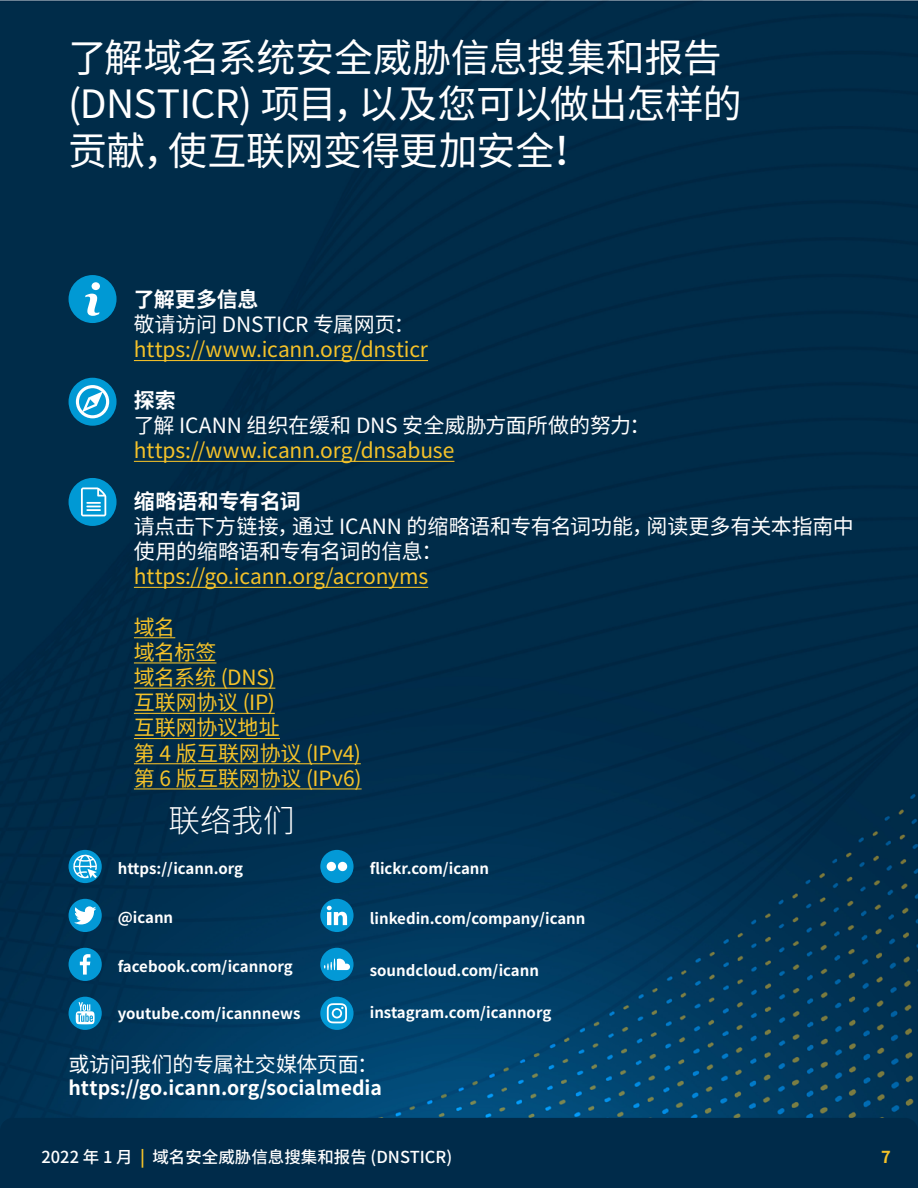
<style>
.page{position:relative;width:918px;height:1188px;background:#fff}
.page>*{position:absolute;margin:0;border:0;box-sizing:border-box;transform-origin:0 0}
.t1{font:39px/46.8px "Noto Sans CJ Ksc";letter-spacing:-.015em;color:#fff}
.t2{font:300 31.5px "Noto Sans CJ Ksc";color:#fff}
.t3{font:21px "Noto Sans CJ Ksc";letter-spacing:-.01em;color:#f5c229}
.t4{font:21px/25.2px "Noto Sans CJ Ksc";letter-spacing:-.01em;color:#fff}
.t5{font:700 21px "Noto Sans CJ Ksc";letter-spacing:-.005em;color:#fff}
.t6{font:700 19.5px "Noto Sans CJ Ksc";color:#fff}
.t7{font:500 16.5px "Noto Sans CJ Ksc";color:#fff}
.t8{font:700 16.5px "Noto Sans CJ Ksc";color:#f5c229}
.t9{font:700 15px "Noto Sans CJ Ksc";color:#fff}
.s1{font-weight:700;color:#f5c229}
</style>
<div class="page">
<img style="left:0;top:0;width:918px;height:1118px">
<div style="left:0;top:1118px;width:918px;height:70px;background:#002b4a"></div>
<div style="left:69px;top:275px;width:48px;height:48px;background:#0099d4;border-radius:50%"></div>
<svg style="left:85px;top:282px;width:15px;height:34px"></svg>
<div style="left:69px;top:378px;width:48px;height:48px;background:#0099d4;border-radius:50%"></div>
<svg style="left:76px;top:385px;width:33px;height:33px"></svg>
<div style="left:69px;top:478px;width:48px;height:48px;background:#0099d4;border-radius:50%"></div>
<svg style="left:81px;top:487px;width:25px;height:29px"></svg>
<div style="left:69px;top:850px;width:33px;height:33px;background:#0399d6;border-radius:50%"></div>
<svg style="left:72px;top:853px;width:26px;height:26px"></svg>
<div style="left:320px;top:850px;width:34px;height:33px;background:#0399d6;border-radius:50%"></div>
<div style="left:338px;top:862px;width:9px;height:9px;background:#fff;border-radius:50%"></div>
<div style="left:327px;top:862px;width:9px;height:9px;background:#fff;border-radius:50%"></div>
<div style="left:69px;top:899px;width:33px;height:33px;background:#0399d6;border-radius:50%"></div>
<svg style="left:74px;top:906px;width:22px;height:18px"></svg>
<div style="left:320px;top:899px;width:34px;height:33px;background:#0399d6;border-radius:50%"></div>
<svg style="left:327px;top:906px;width:20px;height:19px"></svg>
<div style="left:69px;top:948px;width:33px;height:33px;background:#0399d6;border-radius:50%"></div>
<svg style="left:80px;top:954px;width:10px;height:21px"></svg>
<div style="left:320px;top:948px;width:34px;height:33px;background:#0399d6;border-radius:50%"></div>
<svg style="left:324px;top:959px;width:26px;height:11px"></svg>
<div style="left:69px;top:997px;width:33px;height:33px;background:#0399d6;border-radius:50%"></div>
<svg style="left:76px;top:1002px;width:19px;height:22px"></svg>
<div style="left:320px;top:997px;width:34px;height:33px;background:#0399d6;border-radius:50%"></div>
<svg style="left:327px;top:1003px;width:20px;height:20px"></svg>
<hr style="left:134px;top:360px;width:294px;height:1px;background:#f5c229">
<hr style="left:134px;top:461px;width:320px;height:1px;background:#f5c229">
<hr style="left:134px;top:587px;width:294px;height:1px;background:#f5c229">
<hr style="left:134px;top:637px;width:41px;height:1px;background:#f5c229">
<hr style="left:134px;top:662px;width:82px;height:1px;background:#f5c229">
<hr style="left:134px;top:688px;width:141px;height:1px;background:#f5c229">
<hr style="left:134px;top:713px;width:141px;height:1px;background:#f5c229">
<hr style="left:134px;top:738px;width:146px;height:1px;background:#f5c229">
<hr style="left:134px;top:763px;width:227px;height:1px;background:#f5c229">
<hr style="left:134px;top:788px;width:228px;height:1px;background:#f5c229">
<p class="t1" style="left:68px;top:35px;width:675px">了解域名系统安全威胁信息搜集和报告(DNSTICR) 项目，以及您可以做出怎样的贡献，使互联网变得更加安全！</p>
<p class="t5" style="left:134px;top:287px;width:126px">了解更多信息</p>
<p class="t4" style="left:134px;top:312px;width:282px">敬请访问 DNSTICR 专属网页：</p>
<p class="t3" style="left:134px;top:338px;width:296px">https://www.icann.org/dnsticr</p>
<p class="t5" style="left:134px;top:388px;width:43px">探索</p>
<p class="t4" style="left:134px;top:413px;width:518px">了解 ICANN 组织在缓和 DNS 安全威胁方面所做的努力：</p>
<p class="t3" style="left:134px;top:439px;width:322px">https://www.icann.org/dnsabuse</p>
<p class="t5" style="left:134px;top:489px;width:168px">缩略语和专有名词</p>
<p class="t4" style="left:134px;top:514px;width:722px">请点击下方链接，通过 ICANN 的缩略语和专有名词功能，阅读更多有关本指南中使用的缩略语和专有名词的信息：</p>
<p class="t3" style="left:134px;top:565px;width:296px">https://go.icann.org/acronyms</p>
<p class="t3" style="left:134px;top:615px;width:43px">域名</p>
<p class="t3" style="left:134px;top:640px;width:84px">域名标签</p>
<p class="t3" style="left:134px;top:665px;width:143px">域名系统 (DNS)</p>
<p class="t3" style="left:134px;top:691px;width:142px">互联网协议 (IP)</p>
<p class="t3" style="left:134px;top:716px;width:148px">互联网协议地址</p>
<p class="t3" style="left:134px;top:741px;width:228px">第 4 版互联网协议 (IPv4)</p>
<p class="t3" style="left:134px;top:766px;width:229px">第 6 版互联网协议 (IPv6)</p>
<p class="t2" style="left:169px;top:802px;width:127px">联络我们</p>
<p class="t9" style="left:118px;top:860px;width:127px">https://icann.org</p>
<p class="t9" style="left:370px;top:860px;width:121px">flickr.com/icann</p>
<p class="t9" style="left:118px;top:909px;width:57px">@icann</p>
<p class="t9" style="left:370px;top:910px;width:217px">linkedin.com/company/icann</p>
<p class="t9" style="left:118px;top:958px;width:177px">facebook.com/icannorg</p>
<p class="t9" style="left:370px;top:962px;width:171px">soundcloud.com/icann</p>
<p class="t9" style="left:118px;top:1006px;width:184px">youtube.com/icannnews</p>
<p class="t9" style="left:370px;top:1005px;width:183px">instagram.com/icannorg</p>
<p class="t4" style="left:69px;top:1052px;width:311px">或访问我们的专属社交媒体页面：</p>
<p class="t6" style="left:69px;top:1077px;width:315px">https://go.icann.org/socialmedia</p>
<p class="t7" style="left:41px;top:1148px;width:412px">2022 年 1 月 <span class="s1">|</span> 域名安全威胁信息搜集和报告 (DNSTICR)</p>
<p class="t8" style="left:881px;top:1148px;width:11px">7</p>
</div>
